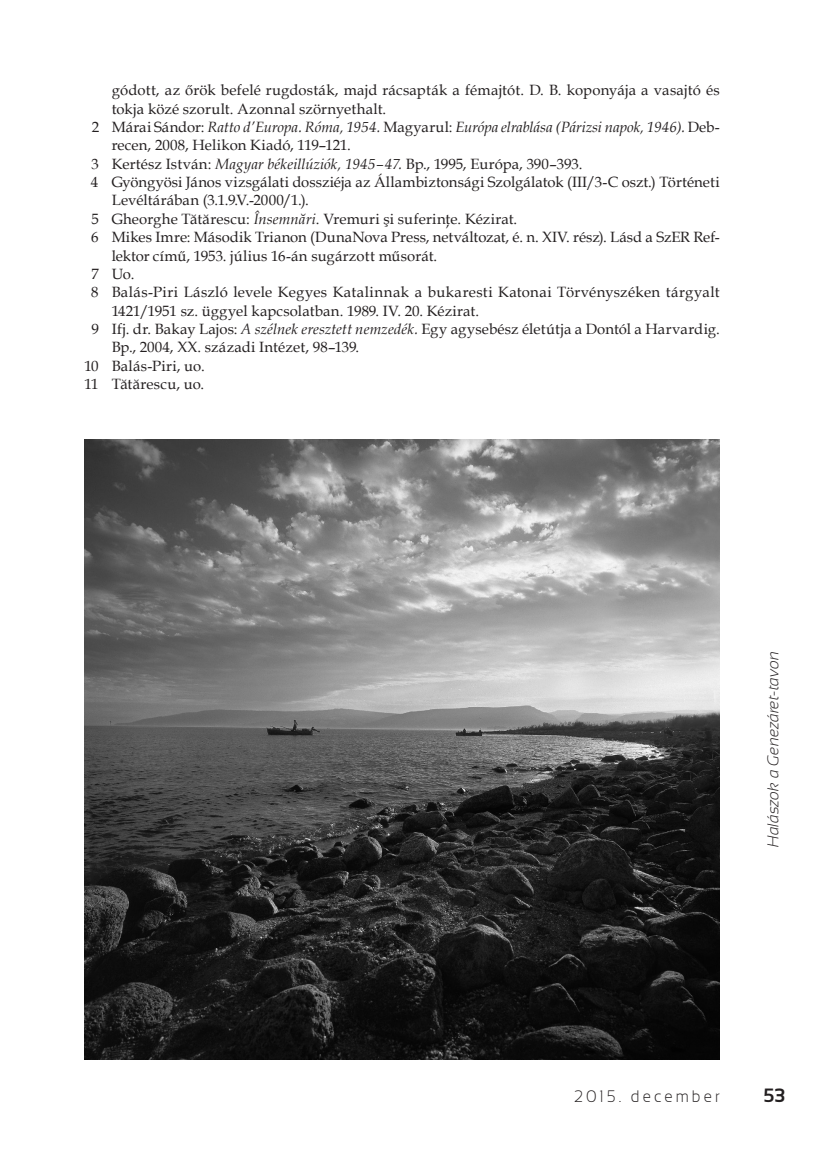
<style>
.page{position:relative;width:819px;height:1166px;background:#fff}
.page>*{position:absolute;margin:0;border:0;box-sizing:border-box;transform-origin:0 0}
.t1{font:700 19.25px "Sansation";color:#231f20}
.t2{font:300 16.62px "Sansation";letter-spacing:.205em;color:#231f20;scale:.9 1}
.t3{font:italic 300 15.75px "Sansation";letter-spacing:.005em;color:#231f20}
.t4{font:14.88px "Book Antiqua";letter-spacing:.005em;color:#231f20}
.t5{font:italic 14.88px "Book Antiqua";letter-spacing:-.005em;color:#231f20}
.t6{font:14.88px "Book Antiqua";letter-spacing:.025em;color:#231f20}
.s1{font-style:normal;color:#fff}
.s2{font-style:normal}
.s3{color:#fff}
.s4{font-style:italic}
</style>
<div class="page">
<img style="left:84px;top:439px;width:635px;height:620px">
<p class="t4" style="left:112px;top:80px;width:609px">gódott, az őrök befelé rugdosták, majd rácsapták a fémajtót. D. B. koponyája a vasajtó és</p>
<p class="t4" style="left:112px;top:98px;width:276px">tokja közé szorult. Azonnal szörnyethalt.</p>
<p class="t5" style="left:84px;top:116px;width:636px"><span class="s1">1</span><span class="s2">2 Márai Sándor:</span> Ratto d’Europa. Róma, 1954. <span class="s2">Magyarul:</span> Európa elrablása (Párizsi napok, 1946). <span class="s2">Deb-</span></p>
<p class="t4" style="left:112px;top:135px;width:241px">recen, 2008, Helikon Kiadó, 119–121.</p>
<p class="t4" style="left:84px;top:153px;width:499px"><span class="s3">1</span>3 Kertész István: <span class="s4">Magyar békeillúziók, 1945–47.</span> Bp., 1995, Európa, 390–393.</p>
<p class="t4" style="left:84px;top:172px;width:636px"><span class="s3">1</span>4 Gyöngyösi János vizsgálati dossziéja az Állambiztonsági Szolgálatok (III/3-C oszt.) Történeti</p>
<p class="t4" style="left:112px;top:190px;width:199px">Levéltárában (3.1.9.V.-2000/1.).</p>
<p class="t4" style="left:84px;top:208px;width:434px"><span class="s3">1</span>5 Gheorghe Tătărescu: <span class="s4">Însemnări</span>. Vremuri şi suferinţe. Kézirat.</p>
<p class="t4" style="left:84px;top:227px;width:636px"><span class="s3">1</span>6 Mikes Imre: Második Trianon (DunaNova Press, netváltozat, é. n. XIV. rész). Lásd a SzER Ref-</p>
<p class="t4" style="left:112px;top:245px;width:327px">lektor című, 1953. július 16-án sugárzott műsorát.</p>
<p class="t4" style="left:84px;top:263px;width:52px"><span class="s3">1</span>7 Uo.</p>
<p class="t6" style="left:84px;top:282px;width:636px"><span class="s3">1</span>8 Balás-Piri László levele Kegyes Katalinnak a bukaresti Katonai Törvényszéken tárgyalt</p>
<p class="t4" style="left:112px;top:300px;width:369px">1421/1951 sz. üggyel kapcsolatban. 1989. IV. 20. Kézirat.</p>
<p class="t4" style="left:84px;top:319px;width:636px"><span class="s3">1</span>9 Ifj. dr. Bakay Lajos: <span class="s4">A szélnek eresztett nemzedék.</span> Egy agysebész életútja a Dontól a Harvardig.</p>
<p class="t4" style="left:112px;top:337px;width:249px">Bp., 2004, XX. századi Intézet, 98–139.</p>
<p class="t4" style="left:84px;top:355px;width:122px">10 Balás-Piri, uo.</p>
<p class="t4" style="left:84px;top:374px;width:121px">11 Tătărescu, uo.</p>
<p class="t3" style="left:764px;top:847px;width:198px;rotate:-90deg">Halászok a Genezáret-tavon</p>
<p class="t2" style="left:574px;top:1086px;width:163px">2015. december</p>
<p class="t1" style="left:763px;top:1085px;width:23px">53</p>
</div>
